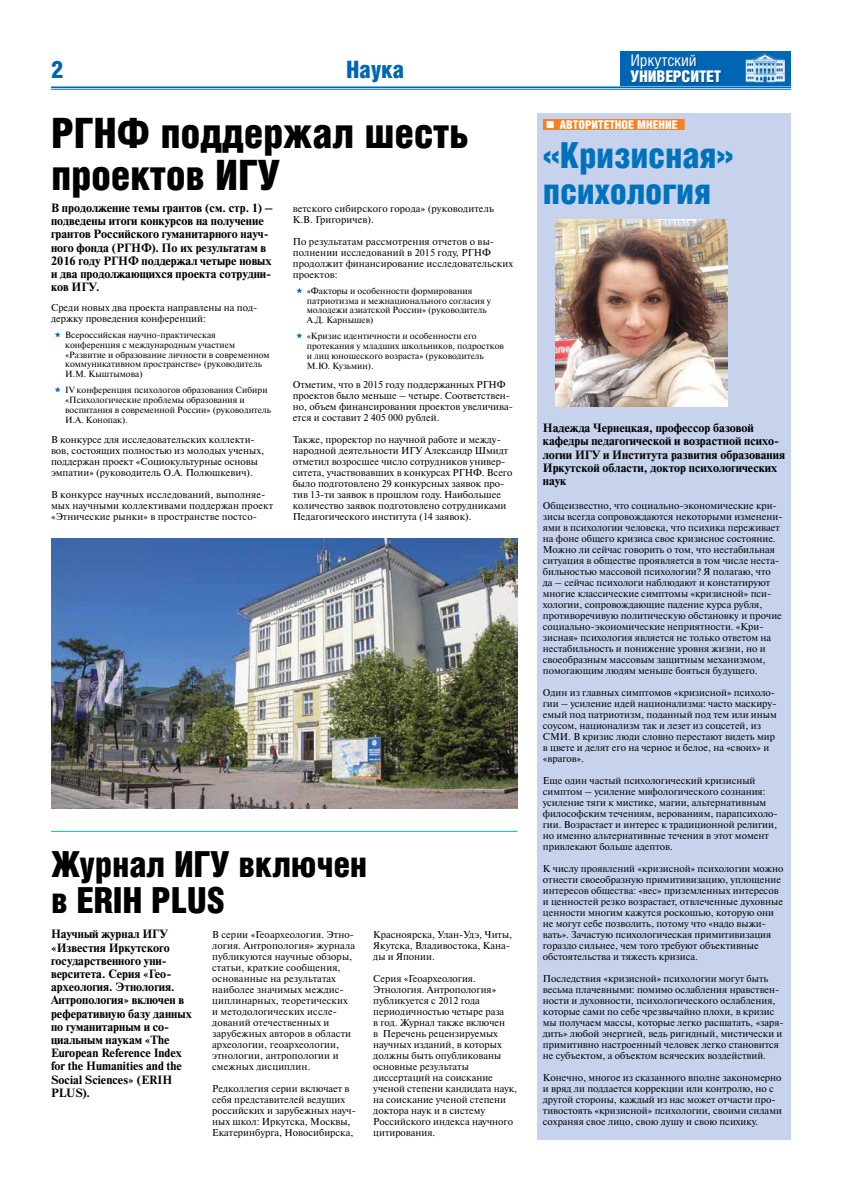
<style>
.page{position:relative;width:842px;height:1191px;background:#fff}
.page>*{position:absolute;margin:0;border:0;box-sizing:border-box;transform-origin:0 0}
.t1{font:900 42px/42px "Helios Cond";letter-spacing:-.01em;color:#000}
.t2{font:900 36px/36px "Helios Cond";letter-spacing:-.01em;color:#000}
.t3{font:900 36px/36px "Helios Cond";letter-spacing:-.01em;color:#0072bc}
.t4{font:900 24px "Helios Cond";color:#0066b3}
.t5{font:900 16.1px "Helios Cond";letter-spacing:-.01em;color:#fff}
.t6{font:16.1px "Helios Cond";letter-spacing:-.01em;color:#fff}
.t7{font:700 12px/13.2px "Newton C";color:#000}
.t8{font:900 12px "Helios Cond";color:#fff}
.t9{font:10px/11px "Newton C";color:#000}
.t10{font:9px/9.9px "Newton C";color:#000}
</style>
<div class="page">
<div style="left:621px;top:51px;width:170px;height:34px;background:#0066b3"></div>
<div style="left:632px;top:56px;width:90px;height:28px;background:#004b88;opacity:.75"></div>
<img style="left:746px;top:53px;width:39px;height:30px">
<hr style="left:51px;top:86px;width:740px;height:2px;background:#0066b3">
<hr style="left:51px;top:89px;width:740px;height:1px;background:#0066b3">
<img style="left:51px;top:539px;width:466px;height:269px">
<div style="left:537px;top:113px;width:254px;height:1027px;background:#c7d2ec"></div>
<div style="left:543px;top:119px;width:142px;height:11px;background:#f58220"></div>
<hr style="left:51px;top:831px;width:466px;height:1px;background:#00aeef">
<img style="left:556px;top:220px;width:172px;height:187px">
<h3 class="t4" style="left:51px;top:56px;width:14px">2</h3>
<h3 class="t6" style="left:630px;top:51px;width:68px">Иркутский</h3>
<h3 class="t4" style="left:346px;top:55px;width:60px">Наука</h3>
<h3 class="t5" style="left:630px;top:67px;width:92px">УНИВЕРСИТЕТ</h3>
<h1 class="t1" style="left:51px;top:111px;width:420px">РГНФ поддержал шесть проектов ИГУ</h1>
<p class="t7" style="left:51px;top:201px;width:223px">В продолжение темы грантов (см. стр. 1) – подведены итоги конкурсов на получение грантов Российского гуманитарного науч&shy;ного фонда (РГНФ). По их результатам в 2016 году РГНФ поддержал четыре новых и два продолжающихся проекта сотрудни&shy;ков ИГУ.</p>
<p class="t9" style="left:51px;top:302px;width:208px">Среди новых два проекта направлены на под&shy;держку проведения конференций:</p>
<p class="t10" style="left:65px;top:330px;width:206px">Всероссийская научно-практическая конференция с международным участием «Развитие и образование личности в современном коммуникативном пространстве» (руководитель И.М. Кыштымова)</p>
<p class="t10" style="left:65px;top:385px;width:207px">IV конференция психологов образования Сибири «Психологические проблемы образования и воспитания в современной России» (руководитель И.А. Конопак).</p>
<p class="t9" style="left:51px;top:434px;width:215px">В конкурсе для исследовательских коллекти&shy;вов, состоящих полностью из молодых ученых, поддержан проект «Социокультурные основы эмпатии» (руководитель О.А. Полюшкевич).</p>
<p class="t9" style="left:51px;top:489px;width:224px">В конкурсе научных исследований, выполняе&shy;мых научными коллективами поддержан проект «Этнические рынки» в пространстве постсо-</p>
<p class="t8" style="left:560px;top:118px;width:32px">Авторитетн</p>
<p class="t8" style="left:622px;top:118px;width:32px">ое мнение</p>
<h2 class="t3" style="left:543px;top:136px;width:192px">«Кризисная» психология</h2>
<p class="t9" style="left:293px;top:203px;width:203px">ветского сибирского города» (руководитель<br>К.В. Григоричев).</p>
<p class="t9" style="left:293px;top:236px;width:222px">По результатам рассмотрения отчетов о вы&shy;полнении исследований в 2015 году, РГНФ продолжит финансирование исследовательских проектов:</p>
<p class="t10" style="left:307px;top:286px;width:186px">«Факторы и особенности формирования патриотизма и межнационального согласия у молодежи азиатской России» (руководитель А.Д. Карнышев)</p>
<p class="t10" style="left:307px;top:331px;width:199px">«Кризис идентичности и особенности его протекания у младших школьников, подростков и лиц юношеского возраста» (руководитель М.Ю. Кузьмин).</p>
<p class="t9" style="left:293px;top:379px;width:222px">Отметим, что в 2015 году поддержанных РГНФ проектов было меньше – четыре. Соответствен&shy;но, объем финансирования проектов увеличива&shy;ется и составит 2 405 000 рублей.</p>
<p class="t9" style="left:293px;top:434px;width:221px">Также, проректор по научной работе и между&shy;народной деятельности ИГУ Александр Шмидт отметил возросшее число сотрудников универ&shy;ситета, участвовавших в конкурсах РГНФ. Всего было подготовлено 29 конкурсных заявок про&shy;тив 13-ти заявок в прошлом году. Наибольшее количество заявок подготовлено сотрудниками Педагогического института (14 заявок).</p>
<p class="t7" style="left:543px;top:421px;width:244px">Надежда Чернецкая, профессор базовой кафедры педагогической и возрастной психо&shy;логии ИГУ и Института развития образования Иркутской области, доктор психологических наук</p>
<p class="t9" style="left:543px;top:500px;width:241px">Общеизвестно, что социально-экономические кри&shy;зисы всегда сопровождаются некоторыми изменени&shy;ями в психологии человека, что психика переживает на фоне общего кризиса свое кризисное состояние.<br>Можно ли сейчас говорить о том, что нестабильная ситуация в обществе проявляется в том числе неста&shy;бильностью массовой психологии? Я полагаю, что да – сейчас психологи наблюдают и констатируют многие классические симптомы «кризисной» пси&shy;хологии, сопровождающие падение курса рубля, противоречивую политическую обстановку и прочие социально-экономические неприятности. «Кри&shy;зисная» психология является не только ответом на нестабильность и понижение уровня жизни, но и своеобразным массовым защитным механизмом, помогающим людям меньше бояться будущего.</p>
<p class="t9" style="left:543px;top:687px;width:235px">Один из главных симптомов «кризисной» психоло&shy;гии – усиление идей национализма: часто маскиру&shy;емый под патриотизм, поданный под тем или иным соусом, национализм так и лезет из соцсетей, из СМИ. В кризис люди словно перестают видеть мир в цвете и делят его на черное и белое, на «своих» и «врагов».</p>
<p class="t9" style="left:543px;top:775px;width:236px">Еще один частый психологический кризисный симптом – усиление мифологического сознания: усиление тяги к мистике, магии, альтернативным философским течениям, верованиям, парапсихоло&shy;гии. Возрастает и интерес к традиционной религии, но именно альтернативные течения в этот момент привлекают больше адептов.</p>
<p class="t9" style="left:543px;top:863px;width:242px">К числу проявлений «кризисной» психологии можно отнести своеобразную примитивизацию, уплощение интересов общества: «вес» приземленных интересов и ценностей резко возрастает, отвлеченные духовные ценности многим кажутся роскошью, которую они не могут себе позволить, потому что «надо выжи&shy;вать». Зачастую психологическая примитивизация гораздо сильнее, чем того требуют объективные обстоятельства и тяжесть кризиса.</p>
<p class="t9" style="left:543px;top:973px;width:242px">Последствия «кризисной» психологии могут быть весьма плачевными: помимо ослабления нравствен&shy;ности и духовности, психологического ослабления, которые сами по себе чрезвычайно плохи, в кризис мы получаем массы, которые легко расшатать, «заря&shy;дить» любой энергией, ведь ригидный, мистически и примитивно настроенный человек легко становится не субъектом, а объектом всяческих воздействий.</p>
<p class="t9" style="left:543px;top:1072px;width:241px">Конечно, многое из сказанного вполне закономерно и вряд ли поддается коррекции или контролю, но с другой стороны, каждый из нас может отчасти про&shy;тивостоять «кризисной» психологии, своими силами сохраняя свое лицо, свою душу и свою психику.</p>
<h2 class="t2" style="left:51px;top:846px;width:318px">Журнал ИГУ включен в ERIH PLUS</h2>
<p class="t7" style="left:51px;top:927px;width:142px">Научный журнал ИГУ «Известия Иркутского государственного уни&shy;верситета. Серия «Гео&shy;археология. Этнология.<br>Антропология» включен в реферативную базу данных по гуманитарным и со&shy;циальным наукам «The<br>European Reference Index for the Humanities and the<br>Social Sciences» (ERIH<br>PLUS).</p>
<p class="t9" style="left:212px;top:929px;width:144px">В серии «Геоархеология. Этно&shy;логия. Антропология» журнала публикуются научные обзоры, статьи, краткие сообщения, основанные на результатах наиболее значимых междис&shy;циплинарных, теоретических и методологических иссле&shy;дований отечественных и зарубежных авторов в области археологии, геоархеологии, этнологии, антропологии и смежных дисциплин.</p>
<p class="t9" style="left:373px;top:929px;width:141px">Красноярска, Улан-Удэ, Читы,<br>Якутска, Владивостока, Кана&shy;ды и Японии.</p>
<p class="t9" style="left:373px;top:973px;width:146px">Серия «Геоархеология.<br>Этнология. Антропология» публикуется с 2012 года периодичностью четыре раза<br>в год. Журнал также включен<br>в Перечень рецензируемых научных изданий, в которых должны быть опубликованы основные результаты диссертаций на соискание ученой степени кандидата наук, на соискание ученой степени доктора наук и в систему<br>Российского индекса научного цитирования.</p>
<p class="t9" style="left:212px;top:1083px;width:145px">Редколлегия серии включает в себя представителей ведущих российских и зарубежных науч&shy;ных школ: Иркутска, Москвы,<br>Екатеринбурга, Новосибирска,</p>
</div>
